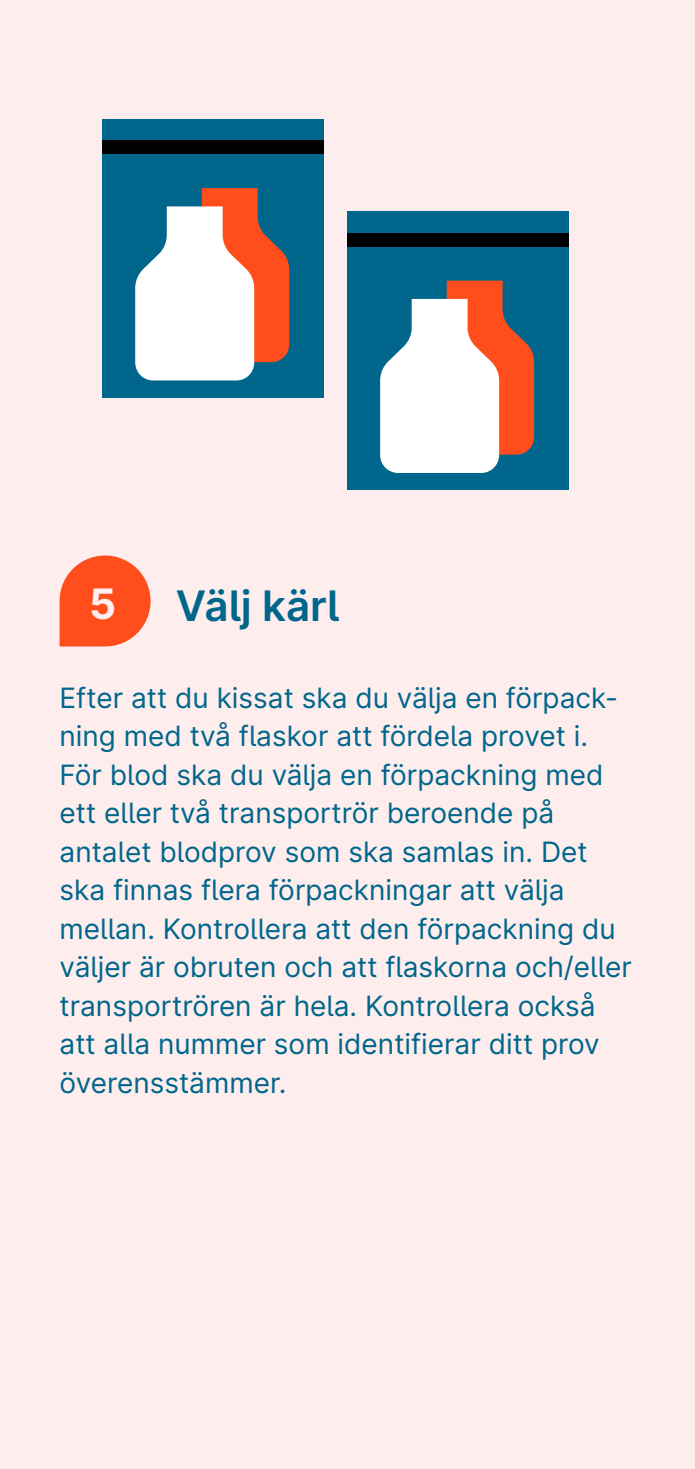
<style>
.page{position:relative;width:695px;height:1469px;background:#fff}
.page>*{position:absolute;margin:0;border:0;box-sizing:border-box;transform-origin:0 0}
.t1{font:600 42px "Inter";color:#00668b}
.t2{font:700 42px "Inter";color:#fee}
.t3{font:28px/38.5px "Inter";color:#00668b}
</style>
<div class="page">
<div style="left:0;top:0;width:694px;height:1468px;background:#fdeded"></div>
<svg style="left:60px;top:555px;width:90px;height:91px;background:#fe653b"></svg>
<div style="left:103px;top:119px;width:221px;height:279px;background:#00668b"></div>
<svg style="left:135px;top:188px;width:154px;height:192px"></svg>
<div style="left:103px;top:140px;width:221px;height:14px;background:#000"></div>
<div style="left:347px;top:211px;width:222px;height:279px;background:#00668b"></div>
<svg style="left:380px;top:281px;width:154px;height:192px"></svg>
<div style="left:347px;top:233px;width:222px;height:14px;background:#000"></div>
<h1 class="t2" style="left:89px;top:573px;width:29px">5</h1>
<h1 class="t1" style="left:176px;top:575px;width:165px">Välj kärl</h1>
<p class="t3" style="left:60px;top:677px;width:573px">Efter att du kissat ska du välja en förpack&shy;ning med två flaskor att fördela provet i.<br>För blod ska du välja en förpackning med ett eller två transportrör beroende på antalet blodprov som ska samlas in. Det ska finnas flera förpackningar att välja mellan. Kontrollera att den förpackning du väljer är obruten och att flaskorna och/eller transportrören är hela. Kontrollera också att alla nummer som identifierar ditt prov överensstämmer.</p>
</div>
